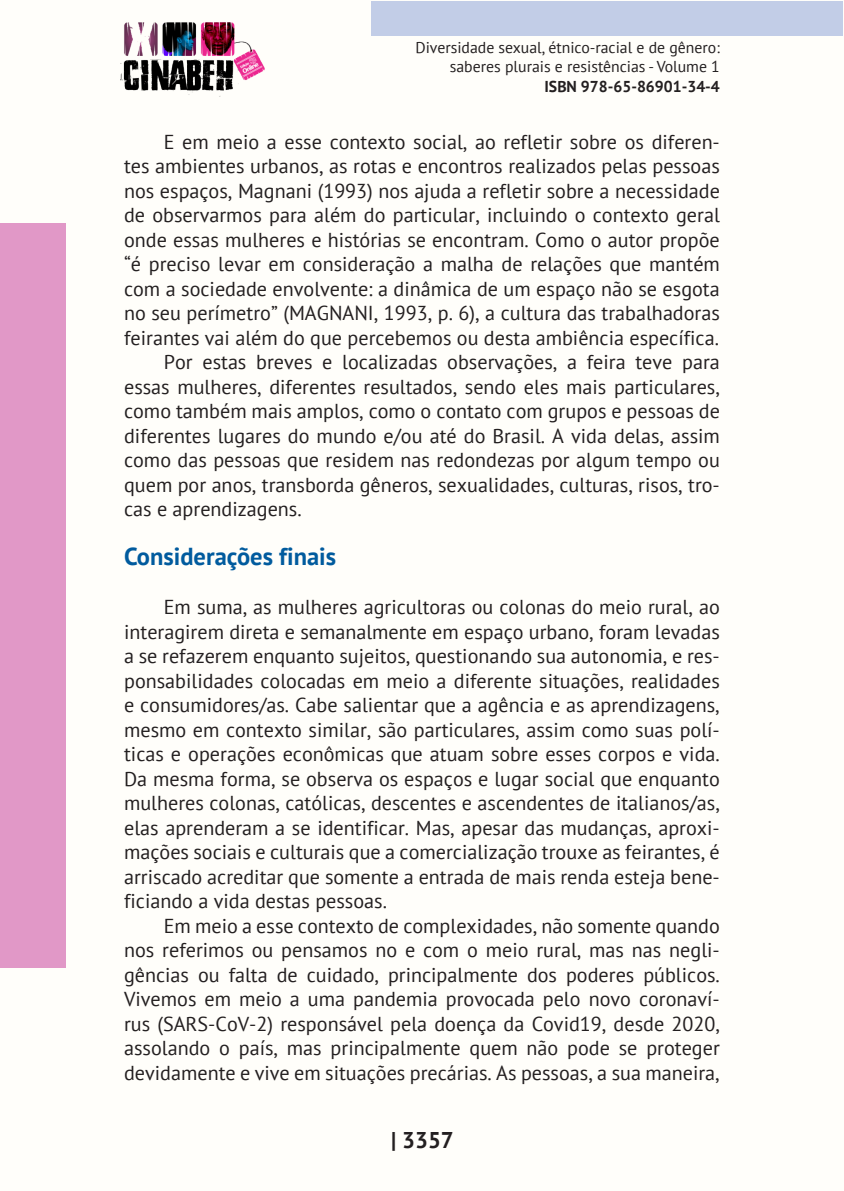
<style>
.page{position:relative;width:844px;height:1191px;background:#fff}
.page>*{position:absolute;margin:0;border:0;box-sizing:border-box;transform-origin:0 0}
._9_SUBTÍTULOS{font:700 24.5px "PT Sans";color:#015b9e}
.t1{font:700 22.75px "PT Sans";color:#231f20}
._8_CORPO{font:20.12px/24.5px "PT Sans";color:#231f20;text-align:justify}
.t2{font:15.75px/18.9px "PT Sans";color:#231f20;text-align:right}
.t3{font:700 15.75px "PT Sans";color:#231f20}
</style>
<div class="page">
<div style="left:0;top:0;width:843px;height:1191px;background:#fffefa"></div>
<div style="left:371px;top:1px;width:471px;height:35px;background:#c2cde7"></div>
<div style="left:0;top:223px;width:65px;height:744px;background:#e198c7"></div>
<img style="left:120px;top:22px;width:144px;height:75px">
<p class="t2" style="left:415px;top:38px;width:306px">Diversidade sexual, étnico-racial e de gênero: saberes plurais e resistências - Volume 1</p>
<p class="t3" style="left:544px;top:76px;width:177px">ISBN 978-65-86901-34-4</p>
<p class="_8_CORPO" style="left:124px;top:129px;width:597px;text-indent:40px">E em meio a esse contexto social, ao refletir sobre os diferen&shy;tes ambientes urbanos, as rotas e encontros realizados pelas pessoas nos espaços, Magnani (1993) nos ajuda a refletir sobre a necessidade de observarmos para além do particular, incluindo o contexto geral onde essas mulheres e histórias se encontram. Como o autor propõe “é preciso levar em consideração a malha de relações que mantém com a sociedade envolvente: a dinâmica de um espaço não se esgota no seu perímetro” (MAGNANI, 1993, p. 6), a cultura das trabalhadoras feirantes vai além do que percebemos ou desta ambiência específica.</p>
<p class="_8_CORPO" style="left:124px;top:349px;width:597px;text-indent:40px">Por estas breves e localizadas observações, a feira teve para essas mulheres, diferentes resultados, sendo eles mais particulares, como também mais amplos, como o contato com grupos e pessoas de diferentes lugares do mundo e/ou até do Brasil. A vida delas, assim como das pessoas que residem nas redondezas por algum tempo ou quem por anos, transborda gêneros, sexualidades, culturas, risos, tro&shy;cas e aprendizagens.</p>
<p class="_9_SUBTÍTULOS" style="left:124px;top:540px;width:213px">Considerações finais</p>
<p class="_8_CORPO" style="left:124px;top:594px;width:597px;text-indent:40px">Em suma, as mulheres agricultoras ou colonas do meio rural, ao interagirem direta e semanalmente em espaço urbano, foram levadas a se refazerem enquanto sujeitos, questionando sua autonomia, e res&shy;ponsabilidades colocadas em meio a diferente situações, realidades e consumidores/as. Cabe salientar que a agência e as aprendizagens, mesmo em contexto similar, são particulares, assim como suas polí&shy;ticas e operações econômicas que atuam sobre esses corpos e vida.<br>Da mesma forma, se observa os espaços e lugar social que enquanto mulheres colonas, católicas, descentes e ascendentes de italianos/as, elas aprenderam a se identificar. Mas, apesar das mudanças, aproxi&shy;mações sociais e culturais que a comercialização trouxe as feirantes, é arriscado acreditar que somente a entrada de mais renda esteja bene&shy;ficiando a vida destas pessoas.</p>
<p class="_8_CORPO" style="left:124px;top:913px;width:597px;text-indent:40px">Em meio a esse contexto de complexidades, não somente quando nos referimos ou pensamos no e com o meio rural, mas nas negli&shy;gências ou falta de cuidado, principalmente dos poderes públicos.<br>Vivemos em meio a uma pandemia provocada pelo novo coronaví&shy;rus (SARS-CoV-2) responsável pela doença da Covid19, desde 2020, assolando o país, mas principalmente quem não pode se proteger devidamente e vive em situações precárias. As pessoas, a sua maneira,</p>
<p class="t1" style="left:391px;top:1125px;width:64px">| 3357</p>
</div>
